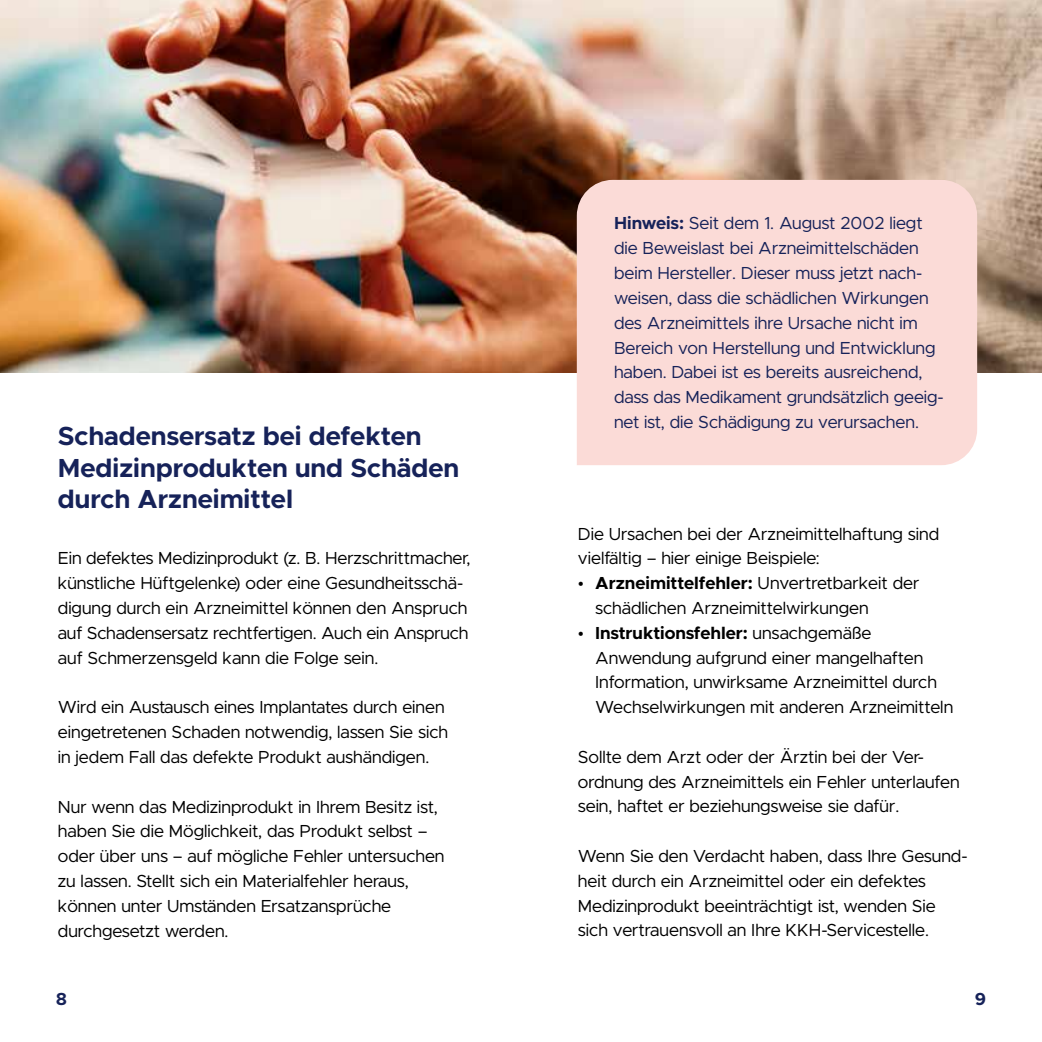
<style>
.page{position:relative;width:1042px;height:1042px;background:#fff}
.page>*{position:absolute;margin:0;border:0;box-sizing:border-box;transform-origin:0 0}
.t1{font:700 26.25px/31.5px "Metropolis";color:#162259}
.t2{font:17.5px/24.8px "Metropolis";color:#000}
.t3{font:17.5px/24.8px "Metropolis";color:#162259}
.t4{font:700 17.5px "Metropolis";color:#162259}
.s1{font-weight:700}
</style>
<div class="page">
<img style="left:0;top:0;width:1042px;height:372px">
<div style="left:577px;top:180px;width:400px;height:285px;background:#fbdbd7"></div>
<h1 class="t1" style="left:58px;top:420px;width:403px">Schadensersatz bei defekten<br>Medizinprodukten und Schäden durch Arzneimittel</h1>
<p class="t2" style="left:58px;top:546px;width:414px">Ein defektes Medizinprodukt (z. B. Herzschrittmacher, künstliche Hüftgelenke) oder eine Gesundheitsschä&shy;digung durch ein Arzneimittel können den Anspruch auf Schadensersatz rechtfertigen. Auch ein Anspruch auf Schmerzensgeld kann die Folge sein.</p>
<p class="t2" style="left:58px;top:695px;width:392px">Wird ein Austausch eines Implantates durch einen eingetretenen Schaden notwendig, lassen Sie sich in jedem Fall das defekte Produkt aushändigen.</p>
<p class="t2" style="left:58px;top:794px;width:388px">Nur wenn das Medizinprodukt in Ihrem Besitz ist, haben Sie die Möglichkeit, das Produkt selbst – oder über uns – auf mögliche Fehler untersuchen zu lassen. Stellt sich ein Materialfehler heraus, können unter Umständen Ersatzansprüche durchgesetzt werden.</p>
<p class="t3" style="left:614px;top:211px;width:331px"><span class="s1">Hinweis:</span> Seit dem 1. August 2002 liegt die Beweislast bei Arzneimittelschäden beim Hersteller. Dieser muss jetzt nach&shy;weisen, dass die schädlichen Wirkungen des Arzneimittels ihre Ursache nicht im Bereich von Herstellung und Entwicklung haben. Dabei ist es bereits ausreichend, dass das Medikament grundsätzlich geeig&shy;net ist, die Schädigung zu verursachen.</p>
<p class="t2" style="left:578px;top:521px;width:363px">Die Ursachen bei der Arzneimittelhaftung sind vielfältig – hier einige Beispiele:</p>
<p class="t2" style="left:595px;top:571px;width:326px;text-indent:-17px">• <span class="s1">Arzneimittelfehler:</span> Unvertretbarkeit der schädlichen Arzneimittelwirkungen</p>
<p class="t2" style="left:595px;top:620px;width:359px;text-indent:-17px">• <span class="s1">Instruktionsfehler:</span> unsachgemäße Anwendung aufgrund einer mangelhaften Information, unwirksame Arzneimittel durch Wechselwirkungen mit anderen Arzneimitteln</p>
<p class="t2" style="left:578px;top:744px;width:383px">Sollte dem Arzt oder der Ärztin bei der Ver&shy;ordnung des Arzneimittels ein Fehler unterlaufen sein, haftet er beziehungsweise sie dafür.</p>
<p class="t2" style="left:578px;top:843px;width:391px">Wenn Sie den Verdacht haben, dass Ihre Gesund&shy;heit durch ein Arzneimittel oder ein defektes Medizinprodukt beeinträchtigt ist, wenden Sie sich vertrauensvoll an Ihre KKH-Servicestelle.</p>
<p class="t4" style="left:56px;top:987px;width:13px">8</p>
<p class="t4" style="left:975px;top:987px;width:13px">9</p>
</div>
